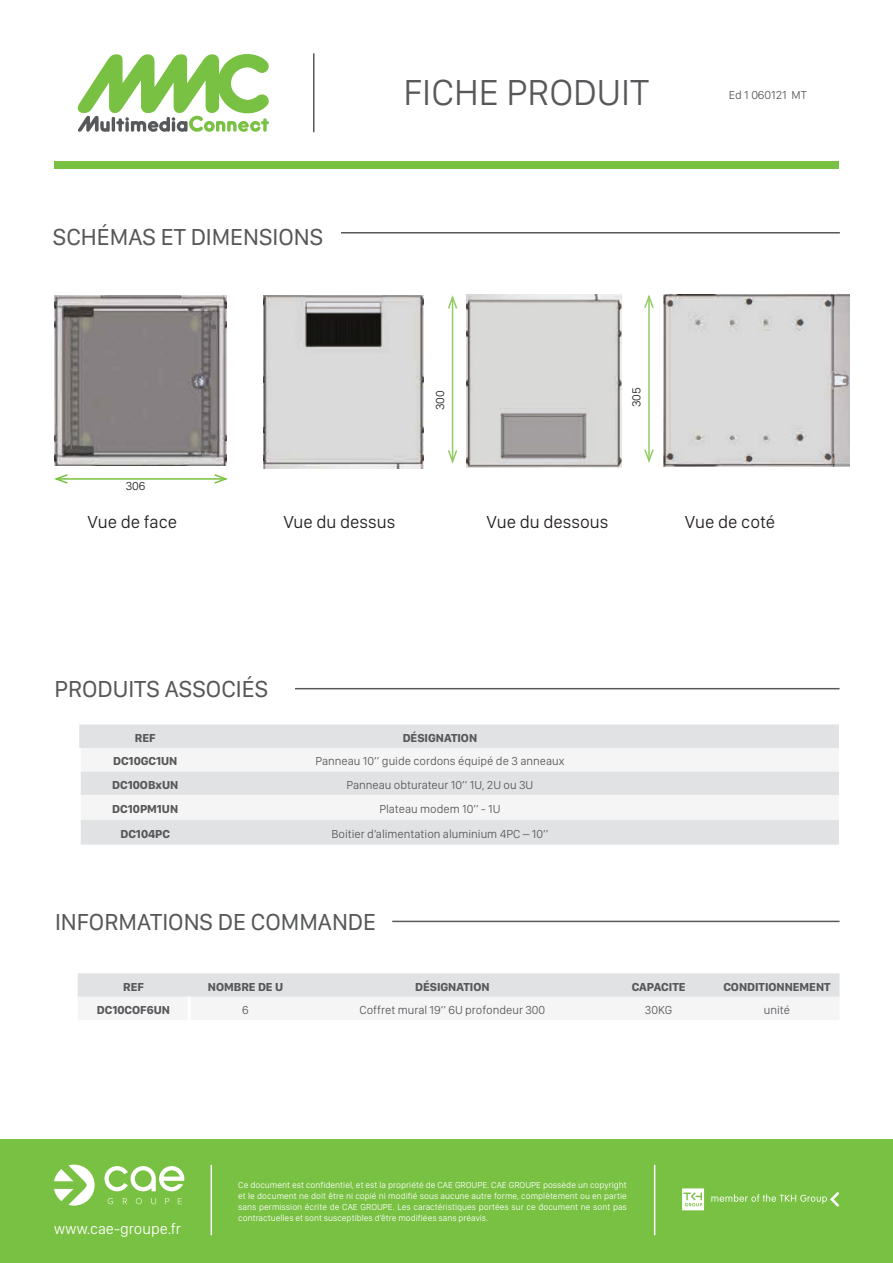
<style>
.page{position:relative;width:893px;height:1263px;background:#fff}
.page>*{position:absolute;margin:0;border:0;box-sizing:border-box;transform-origin:0 0}
.t1{font:300 37.5px "SF Compact Display";color:#57585a}
.t2{font:24px "SF Compact Display";color:#57585a}
.t3{font:300 18px "SF Compact Display";color:#231f20}
.t4{font:300 15.6px "SF Compact Display";color:#fff}
.t5{font:300 12px "SF Compact Display";color:#57585a}
.t6{font:700 12px "SF Compact Display";color:#57585a}
.t7{font:300 12px "SF Compact Display";color:#231f20}
.t8{font:300 9px/10.8px "SF Compact Display";color:#fff;text-align:justify}
</style>
<div class="page">
<div style="left:0;top:1139px;width:893px;height:124px;background:#79c142"></div>
<svg style="left:104px;top:1166px;width:80px;height:25px"></svg>
<svg style="left:54px;top:1164px;width:41px;height:41px"></svg>
<svg style="left:108px;top:1198px;width:5px;height:6px"></svg>
<svg style="left:123px;top:1198px;width:4px;height:6px"></svg>
<svg style="left:136px;top:1198px;width:6px;height:6px"></svg>
<svg style="left:151px;top:1198px;width:5px;height:6px"></svg>
<svg style="left:165px;top:1198px;width:4px;height:6px"></svg>
<svg style="left:178px;top:1198px;width:4px;height:6px"></svg>
<svg style="left:711px;top:1192px;width:128px;height:14px"></svg>
<svg style="left:682px;top:1188px;width:22px;height:22px"></svg>
<hr style="left:211px;top:1165px;width:1px;height:70px;background:#fff">
<hr style="left:654px;top:1165px;width:1px;height:70px;background:#fff">
<div style="left:54px;top:161px;width:785px;height:8px;background:#79c142"></div>
<hr style="left:313px;top:54px;width:1px;height:78px;background:#57585a">
<svg style="left:78px;top:54px;width:191px;height:78px"></svg>
<hr style="left:341px;top:232px;width:499px;height:1px;background:#57585a">
<img style="left:54px;top:295px;width:172px;height:170px">
<img style="left:264px;top:295px;width:160px;height:174px">
<img style="left:467px;top:294px;width:155px;height:174px">
<img style="left:663px;top:294px;width:187px;height:173px">
<hr style="left:648px;top:297px;width:2px;height:164px;background:#94cb64">
<svg style="left:644px;top:294px;width:10px;height:16px"></svg>
<svg style="left:644px;top:448px;width:10px;height:15px"></svg>
<hr style="left:56px;top:478px;width:170px;height:2px;background:#79c142">
<svg style="left:54px;top:474px;width:15px;height:10px"></svg>
<svg style="left:213px;top:474px;width:15px;height:10px"></svg>
<div style="left:79px;top:724px;width:760px;height:121px;background:#e1e2e4"></div>
<svg style="left:81px;top:748px;width:758px;height:72px;fill:#f5f5f6"></svg>
<hr style="left:78px;top:748px;width:3px;height:23px;background:#fff">
<hr style="left:78px;top:771px;width:3px;height:24px;background:#fff">
<hr style="left:78px;top:795px;width:3px;height:25px;background:#fff">
<hr style="left:78px;top:820px;width:3px;height:25px;background:#fff">
<hr style="left:55px;top:688px;width:784px;height:1px;background:#57585a">
<div style="left:55px;top:674px;width:239px;height:23px;background:#fff"></div>
<hr style="left:392px;top:921px;width:447px;height:1px;background:#57585a">
<hr style="left:452px;top:297px;width:1px;height:164px;background:#94cb64">
<svg style="left:448px;top:295px;width:10px;height:15px"></svg>
<svg style="left:448px;top:448px;width:10px;height:16px"></svg>
<svg style="left:78px;top:973px;width:761px;height:24px;background:#e1e2e4"></svg>
<p class="t2" style="left:53px;top:218px;width:272px">SCHÉMAS ET DIMENSIONS</p>
<p class="t7" style="left:126px;top:477px;width:21px">306</p>
<h1 class="t1" style="left:403px;top:63px;width:247px">FICHE PRODUIT</h1>
<h3 class="t5" style="left:729px;top:85px;width:80px">Ed 1 060121 MT</h3>
<p class="t7" style="left:430px;top:410px;width:21px;rotate:-90deg">300</p>
<p class="t7" style="left:627px;top:407px;width:22px;rotate:-90deg">305</p>
<p class="t3" style="left:88px;top:508px;width:91px">Vue de face</p>
<p class="t3" style="left:283px;top:508px;width:114px">Vue du dessus</p>
<p class="t3" style="left:487px;top:508px;width:123px">Vue du dessous</p>
<p class="t3" style="left:685px;top:508px;width:92px">Vue de coté</p>
<p class="t2" style="left:55px;top:670px;width:215px">PRODUITS ASSOCIÉS</p>
<p class="t6" style="left:135px;top:727px;width:22px">REF</p>
<p class="t6" style="left:403px;top:727px;width:76px">DÉSIGNATION</p>
<p class="t6" style="left:113px;top:751px;width:66px">DC10GC1UN</p>
<p class="t5" style="left:316px;top:752px;width:250px">Panneau 10’’ guide cordons équipé de 3 anneaux</p>
<p class="t6" style="left:112px;top:774px;width:67px">DC10OBxUN</p>
<p class="t5" style="left:346px;top:775px;width:188px">Panneau obturateur 10’’ 1U, 2U ou 3U</p>
<p class="t6" style="left:112px;top:798px;width:67px">DC10PM1UN</p>
<p class="t5" style="left:379px;top:799px;width:123px">Plateau modem 10’’ - 1U</p>
<p class="t6" style="left:120px;top:823px;width:51px">DC104PC</p>
<p class="t5" style="left:331px;top:824px;width:219px">Boitier d’alimentation aluminium 4PC – 10’’</p>
<p class="t2" style="left:55px;top:903px;width:322px">INFORMATIONS DE COMMANDE</p>
<p class="t6" style="left:123px;top:976px;width:22px">REF</p>
<p class="t6" style="left:208px;top:976px;width:77px">NOMBRE DE U</p>
<p class="t6" style="left:415px;top:976px;width:76px">DÉSIGNATION</p>
<p class="t6" style="left:632px;top:976px;width:55px">CAPACITE</p>
<p class="t6" style="left:723px;top:976px;width:109px">CONDITIONNEMENT</p>
<p class="t6" style="left:97px;top:999px;width:74px">DC10COF6UN</p>
<p class="t5" style="left:242px;top:1001px;width:8px">6</p>
<p class="t5" style="left:359px;top:1001px;width:187px">Coffret mural 19’’ 6U profondeur 300</p>
<p class="t5" style="left:645px;top:1001px;width:29px">30KG</p>
<p class="t5" style="left:764px;top:1001px;width:28px">unité</p>
<h3 class="t4" style="left:54px;top:1216px;width:129px">www.cae-groupe.fr</h3>
<p class="t8" style="left:238px;top:1179px;width:390px">Ce document est confidentiel, et est la propriété de CAE GROUPE. CAE GROUPE possède un copyright et le document ne doit être ni copié ni modifié sous aucune autre forme, complètement ou en partie sans permission écrite de CAE GROUPE. Les caractéristiques portées sur ce document ne sont pas contractuelles et sont susceptibles d’être modifiées sans préavis.</p>
</div>
